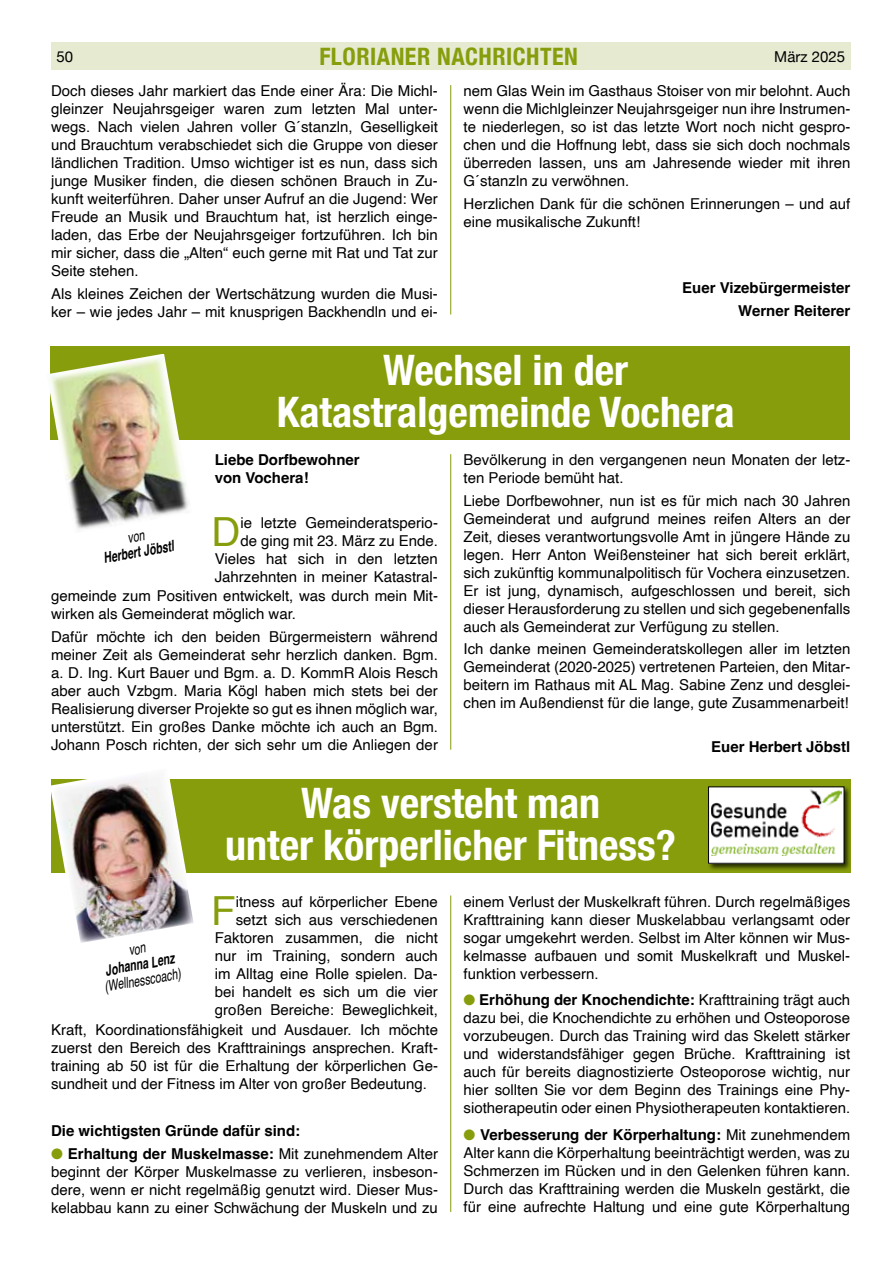
<style>
.page{position:relative;width:893px;height:1263px;background:#fff}
.page>*{position:absolute;margin:0;border:0;box-sizing:border-box;transform-origin:0 0}
.t1{font:700 condensed 42px/42px "Helvetica Neue";color:#fff;text-align:center}
.t2{font:40.05px "Helvetica";color:#879d0c}
.t3{font:700 condensed 24px "Helvetica Neue";letter-spacing:.02em;color:#879d0c}
.t4{font:15px/18px "Helvetica";color:#000;text-align:justify}
.t5{font:700 15px/22.2px "Helvetica";color:#000;text-align:right}
.t6{font:italic 700 15px "Helvetica";color:#000;scale:.7 1}
.t7{font:italic 15px "Helvetica";color:#000;scale:.7 1}
.t8{font:15px "Helvetica Neue";color:#000}
.s1{color:#879d0c}
.s2{font-weight:700}
</style>
<div class="page">
<div style="left:51px;top:43px;width:799px;height:27px;background:#e6ead1"></div>
<div style="left:51px;top:779px;width:799px;height:94px;background:#879d0c"></div>
<div style="left:707px;top:785px;width:144px;height:86px;background:#000;opacity:.75"></div>
<div style="left:708px;top:787px;width:136px;height:76px;background:#fff"></div>
<img style="left:711px;top:789px;width:130px;height:67px">
<hr style="left:450px;top:85px;width:1px;height:230px;background:#879d0c">
<div style="left:51px;top:346px;width:799px;height:94px;background:#879d0c"></div>
<img style="left:50px;top:354px;width:139px;height:175px">
<hr style="left:450px;top:454px;width:1px;height:296px;background:#879d0c">
<hr style="left:450px;top:895px;width:1px;height:317px;background:#879d0c">
<img style="left:51px;top:777px;width:143px;height:166px">
<p class="t8" style="left:56px;top:45px;width:18px">50</p>
<h3 class="t3" style="left:319px;top:36px;width:260px">FLORIANER NACHRICHTEN</h3>
<p class="t8" style="left:774px;top:45px;width:72px">März 2025</p>
<p class="t4" style="left:51px;top:82px;width:388px">Doch dieses Jahr markiert das Ende einer Ära: Die Michl&shy;gleinzer Neujahrsgeiger waren zum letzten Mal unter&shy;wegs. Nach vielen Jahren voller G´stanzln, Geselligkeit und Brauchtum verabschiedet sich die Gruppe von dieser ländlichen Tradition. Umso wichtiger ist es nun, dass sich junge Musiker finden, die diesen schönen Brauch in Zu&shy;kunft weiterführen. Daher unser Aufruf an die Jugend: Wer Freude an Musik und Brauchtum hat, ist herzlich einge&shy;laden, das Erbe der Neujahrsgeiger fortzuführen. Ich bin mir sicher, dass die „Alten“ euch gerne mit Rat und Tat zur Seite stehen.</p>
<p class="t4" style="left:51px;top:285px;width:388px">Als kleines Zeichen der Wertschätzung wurden die Musi&shy;ker – wie jedes Jahr – mit knusprigen Backhendln und ei-</p>
<p class="t4" style="left:463px;top:82px;width:388px">nem Glas Wein im Gasthaus Stoiser von mir belohnt. Auch wenn die Michlgleinzer Neujahrsgeiger nun ihre Instrumen&shy;te niederlegen, so ist das letzte Wort noch nicht gespro&shy;chen und die Hoffnung lebt, dass sie sich doch nochmals überreden lassen, uns am Jahresende wieder mit ihren G´stanzln zu verwöhnen.</p>
<p class="t4" style="left:463px;top:195px;width:388px">Herzlichen Dank für die schönen Erinnerungen – und auf eine musikalische Zukunft!</p>
<p class="t5" style="left:682px;top:279px;width:170px">Euer Vizebürgermeister<br>Werner Reiterer</p>
<h1 class="t1" style="left:277px;top:346px;width:459px">Wechsel in der<br>Katastralgemeinde Vochera</h1>
<p class="t5" style="left:215px;top:453px;width:147px;line-height:18px;text-align:left">Liebe Dorfbewohner von Vochera!</p>
<h2 class="t2" style="left:211px;top:501px;width:30px">D</h2>
<p class="t4" style="left:240px;top:514px;width:199px">ie letzte Gemeinderatsperio-</p>
<p class="t4" style="left:240px;top:532px;width:199px">de ging mit 23. März zu Ende.</p>
<p class="t4" style="left:215px;top:550px;width:225px">Vieles hat sich in den letzten</p>
<p class="t4" style="left:215px;top:568px;width:225px">Jahrzehnten in meiner Katastral-</p>
<p class="t4" style="left:51px;top:587px;width:388px">gemeinde zum Positiven entwickelt, was durch mein Mit-</p>
<p class="t4" style="left:51px;top:605px;width:247px">wirken als Gemeinderat möglich war.</p>
<p class="t4" style="left:51px;top:628px;width:388px">Dafür möchte ich den beiden Bürgermeistern während meiner Zeit als Gemeinderat sehr herzlich danken. Bgm. a. D. Ing. Kurt Bauer und Bgm. a. D. KommR Alois Resch aber auch Vzbgm. Maria Kögl haben mich stets bei der Realisierung diverser Projekte so gut es ihnen möglich war, unterstützt. Ein großes Danke möchte ich auch an Bgm.<br>Johann Posch richten, der sich sehr um die Anliegen der</p>
<p class="t6" style="left:102px;top:549px;width:103px;rotate:-10deg">Herbert Jöbstl</p>
<p class="t4" style="left:463px;top:452px;width:388px">Bevölkerung in den vergangenen neun Monaten der letz&shy;ten Periode bemüht hat.</p>
<p class="t4" style="left:463px;top:492px;width:388px">Liebe Dorfbewohner, nun ist es für mich nach 30 Jahren Gemeinderat und aufgrund meines reifen Alters an der Zeit, dieses verantwortungsvolle Amt in jüngere Hände zu legen. Herr Anton Weißensteiner hat sich bereit erklärt, sich zukünftig kommunalpolitisch für Vochera einzusetzen.<br>Er ist jung, dynamisch, aufgeschlossen und bereit, sich dieser Herausforderung zu stellen und sich gegebenenfalls auch als Gemeinderat zur Verfügung zu stellen.</p>
<p class="t4" style="left:463px;top:640px;width:388px">Ich danke meinen Gemeinderatskollegen aller im letzten Gemeinderat (2020-2025) vertretenen Parteien, den Mitar&shy;beitern im Rathaus mit AL Mag. Sabine Zenz und desglei&shy;chen im Außendienst für die lange, gute Zusammenarbeit!</p>
<p class="t5" style="left:711px;top:738px;width:141px">Euer Herbert Jöbstl</p>
<h1 class="t1" style="left:225px;top:779px;width:452px">Was versteht man<br>unter körperlicher Fitness?</h1>
<p class="t4" style="left:215px;top:893px;width:225px;text-align:right">itness auf körperlicher Ebene setzt sich aus verschiedenen<br>Faktoren zusammen, die nicht nur im Training, sondern auch im Alltag eine Rolle spielen. Da&shy;bei handelt es sich um die vier großen Bereiche: Beweglichkeit,</p>
<p class="t4" style="left:51px;top:1021px;width:388px">Kraft, Koordinationsfähigkeit und Ausdauer. Ich möchte zuerst den Bereich des Krafttrainings ansprechen. Kraft&shy;training ab 50 ist für die Erhaltung der körperlichen Ge&shy;sundheit und der Fitness im Alter von großer Bedeutung.</p>
<p class="t5" style="left:51px;top:1122px;width:251px">Die wichtigsten Gründe dafür sind:</p>
<p class="t4" style="left:51px;top:1145px;width:388px"><span class="s1">●</span> <span class="s2">Erhaltung der Muskelmasse:</span> Mit zunehmendem Alter beginnt der Körper Muskelmasse zu verlieren, insbeson&shy;dere, wenn er nicht regelmäßig genutzt wird. Dieser Mus&shy;kelabbau kann zu einer Schwächung der Muskeln und zu</p>
<h2 class="t2" style="left:211px;top:880px;width:26px">F</h2>
<p class="t6" style="left:104px;top:961px;width:102px;rotate:-10deg">Johanna Lenz</p>
<p class="t7" style="left:102px;top:975px;width:112px;rotate:-10deg">(Wellnesscoach)</p>
<p class="t4" style="left:463px;top:893px;width:388px">einem Verlust der Muskelkraft führen. Durch regelmäßiges Krafttraining kann dieser Muskelabbau verlangsamt oder sogar umgekehrt werden. Selbst im Alter können wir Mus&shy;kelmasse aufbauen und somit Muskelkraft und Muskel&shy;funktion verbessern.</p>
<p class="t4" style="left:463px;top:991px;width:388px"><span class="s1">●</span> <span class="s2">Erhöhung der Knochendichte:</span> Krafttraining trägt auch dazu bei, die Knochendichte zu erhöhen und Osteoporose vorzubeugen. Durch das Training wird das Skelett stärker und widerstandsfähiger gegen Brüche. Krafttraining ist auch für bereits diagnostizierte Osteoporose wichtig, nur hier sollten Sie vor dem Beginn des Trainings eine Phy&shy;siotherapeutin oder einen Physiotherapeuten kontaktieren.</p>
<p class="t4" style="left:463px;top:1126px;width:388px"><span class="s1">●</span> <span class="s2">Verbesserung der Körperhaltung:</span> Mit zunehmendem Alter kann die Körperhaltung beeinträchtigt werden, was zu Schmerzen im Rücken und in den Gelenken führen kann.<br>Durch das Krafttraining werden die Muskeln gestärkt, die für eine aufrechte Haltung und eine gute Körperhaltung</p>
</div>
